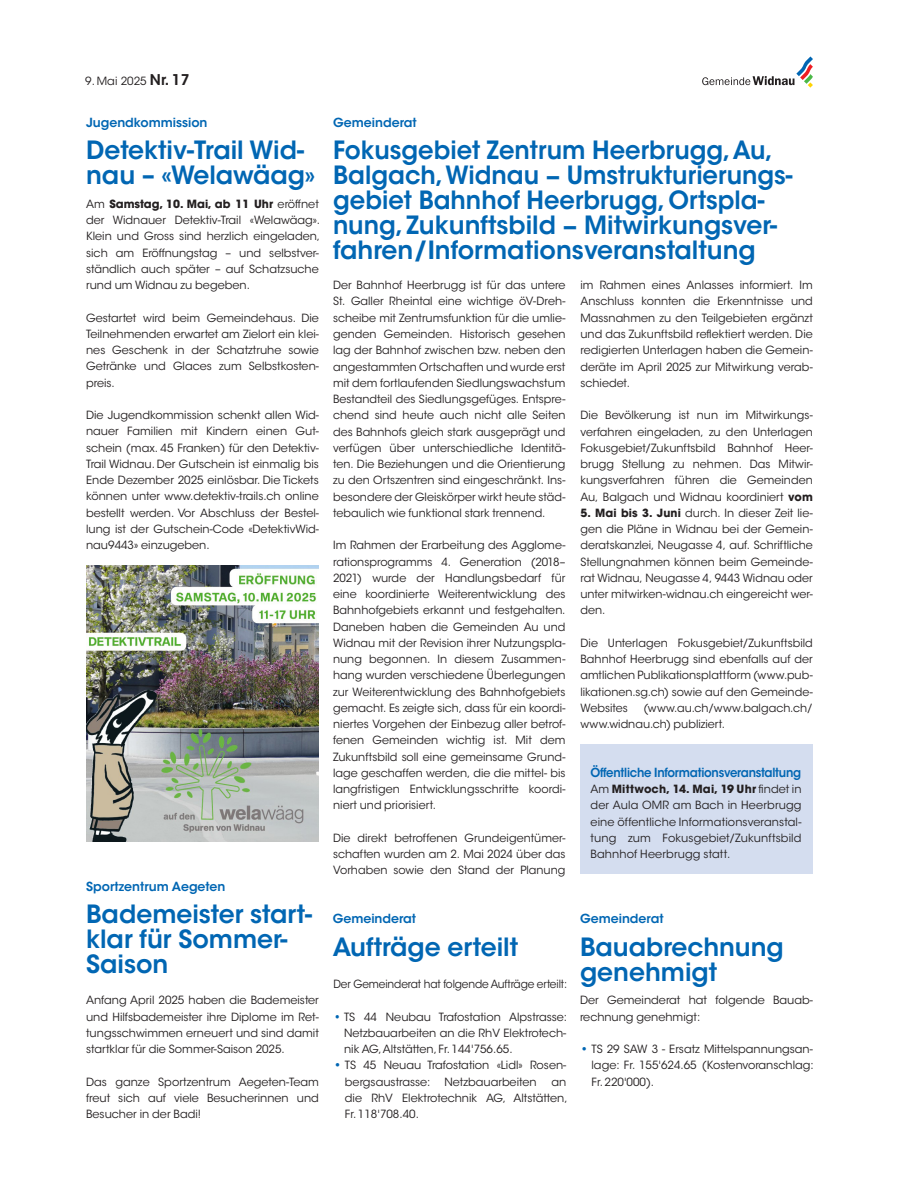
<style>
.page{position:relative;width:899px;height:1200px;background:#fff}
.page>*{position:absolute;margin:0;border:0;box-sizing:border-box;transform-origin:0 0}
.t1{font:600 25px/25px "ITC Avant Garde Std";color:#0166b3}
.t2{font:600 12.5px "ITC Avant Garde Std";color:#0166b3}
.t3{font:600 12.5px "ITC Avant Garde Std";letter-spacing:-.02em;color:#0166b3;scale:.93 1}
.t4{font:11.25px/16.2px "ITC Avant Garde Std";color:#231f20;text-align:justify}
.t5{font:11.25px "ITC Avant Garde Std";color:#231f20;scale:.94 1}
.s1{font-weight:600;font-size:14.75px}
.s2{font-weight:700}
.s3{font-weight:700;color:#0166b3}
</style>
<div class="page">
<svg style="left:702px;top:56px;width:111px;height:32px"></svg>
<div style="left:580px;top:744px;width:232px;height:130px;background:#d4ddef"></div>
<img style="left:86px;top:565px;width:233px;height:277px">
<p class="t4" style="left:85px;top:73px;width:106px">9. Mai 2025 <span class="s1">Nr. 17</span></p>
<p class="t2" style="left:86px;top:114px;width:123px">Jugendkommission</p>
<h1 class="t1" style="left:86px;top:138px;width:230px">Detektiv-Trail Wid&shy;nau – «Welawäag»</h1>
<p class="t4" style="left:86px;top:196px;width:235px">Am <span class="s2">Samstag, 10. Mai, ab 11 Uhr</span> eröffnet der Widnauer Detektiv-Trail «Welawäag».<br>Klein und Gross sind herzlich eingeladen, sich am Eröffnungstag – und selbstver&shy;ständlich auch später – auf Schatzsuche rund um Widnau zu begeben.</p>
<p class="t4" style="left:86px;top:310px;width:234px">Gestartet wird beim Gemeindehaus. Die Teilnehmenden erwartet am Zielort ein klei&shy;nes Geschenk in der Schatztruhe sowie Getränke und Glaces zum Selbstkosten&shy;preis.</p>
<p class="t4" style="left:86px;top:407px;width:234px">Die Jugendkommission schenkt allen Wid&shy;nauer Familien mit Kindern einen Gut&shy;schein (max. 45 Franken) für den Detektiv-Trail Widnau. Der Gutschein ist einmalig bis Ende Dezember 2025 einlösbar. Die Tickets können unter www.detektiv-trails.ch online bestellt werden. Vor Abschluss der Bestel&shy;lung ist der Gutschein-Code «DetektivWid&shy;nau9443» einzugeben.</p>
<p class="t2" style="left:86px;top:878px;width:141px">Sportzentrum Aegeten</p>
<h1 class="t1" style="left:86px;top:901px;width:227px">Bademeister start&shy;klar für Sommer-<br>Saison</h1>
<p class="t4" style="left:86px;top:992px;width:234px">Anfang April 2025 haben die Bademeister und Hilfsbademeister ihre Diplome im Ret&shy;tungsschwimmen erneuert und sind damit startklar für die Sommer-Saison 2025.</p>
<p class="t4" style="left:86px;top:1073px;width:234px">Das ganze Sportzentrum Aegeten-Team freut sich auf viele Besucherinnen und Besucher in der Badi!</p>
<p class="t2" style="left:333px;top:114px;width:85px">Gemeinderat</p>
<h1 class="t1" style="left:333px;top:138px;width:461px">Fokusgebiet Zentrum Heerbrugg, Au, Balgach, Widnau − Umstrukturierungs&shy;gebiet Bahnhof Heerbrugg, Ortspla&shy;nung, Zukunftsbild − Mitwirkungsver&shy;fahren/Informationsveranstaltung</h1>
<p class="t4" style="left:333px;top:277px;width:234px">Der Bahnhof Heerbrugg ist für das untere St. Galler Rheintal eine wichtige öV-Dreh&shy;scheibe mit Zentrumsfunktion für die umlie&shy;genden Gemeinden. Historisch gesehen lag der Bahnhof zwischen bzw. neben den angestammten Ortschaften und wurde erst mit dem fortlaufenden Siedlungswachstum Bestandteil des Siedlungsgefüges. Entspre&shy;chend sind heute auch nicht alle Seiten des Bahnhofs gleich stark ausgeprägt und verfügen über unterschiedliche Identitä&shy;ten. Die Beziehungen und die Orientierung zu den Ortszentren sind eingeschränkt. Ins&shy;besondere der Gleiskörper wirkt heute städ&shy;tebaulich wie funktional stark trennend.</p>
<p class="t4" style="left:333px;top:537px;width:234px">Im Rahmen der Erarbeitung des Agglome&shy;rationsprogramms 4. Generation (2018– 2021) wurde der Handlungsbedarf für eine koordinierte Weiterentwicklung des Bahnhofgebiets erkannt und festgehalten.<br>Daneben haben die Gemeinden Au und Widnau mit der Revision ihrer Nutzungspla&shy;nung begonnen. In diesem Zusammen&shy;hang wurden verschiedene Überlegungen zur Weiterentwicklung des Bahnhofgebiets gemacht. Es zeigte sich, dass für ein koordi&shy;niertes Vorgehen der Einbezug aller betrof&shy;fenen Gemeinden wichtig ist. Mit dem Zukunftsbild soll eine gemeinsame Grund&shy;lage geschaffen werden, die die mittel- bis langfristigen Entwicklungsschritte koordi&shy;niert und priorisiert.</p>
<p class="t4" style="left:333px;top:830px;width:234px">Die direkt betroffenen Grundeigentümer&shy;schaften wurden am 2. Mai 2024 über das Vorhaben sowie den Stand der Planung</p>
<p class="t4" style="left:580px;top:277px;width:234px">im Rahmen eines Anlasses informiert. Im Anschluss konnten die Erkenntnisse und Massnahmen zu den Teilgebieten ergänzt und das Zukunftsbild reflektiert werden. Die redigierten Unterlagen haben die Gemein&shy;deräte im April 2025 zur Mitwirkung verab&shy;schiedet.</p>
<p class="t4" style="left:580px;top:407px;width:234px">Die Bevölkerung ist nun im Mitwirkungs&shy;verfahren eingeladen, zu den Unterlagen Fokusgebiet/Zukunftsbild Bahnhof Heer&shy;brugg Stellung zu nehmen. Das Mitwir&shy;kungsverfahren führen die Gemeinden Au, Balgach und Widnau koordiniert <span class="s2">vom</span></p>
<p class="t4" style="left:580px;top:505px;width:234px"><span class="s2">5. Mai bis 3. Juni</span> durch. In dieser Zeit lie&shy;gen die Pläne in Widnau bei der Gemein&shy;deratskanzlei, Neugasse 4, auf. Schriftliche Stellungnahmen können beim Gemeinde&shy;rat Widnau, Neugasse 4, 9443 Widnau oder unter mitwirken-widnau.ch eingereicht wer&shy;den.</p>
<p class="t4" style="left:580px;top:635px;width:234px">Die Unterlagen Fokusgebiet/Zukunftsbild Bahnhof Heerbrugg sind ebenfalls auf der amtlichen Publikationsplattform (www.pub&shy;likationen.sg.ch) sowie auf den Gemeinde-Websites</p>
<p class="t4" style="left:580px;top:700px;width:234px;text-indent:63px">(www.au.ch/www.balgach.ch/ www.widnau.ch) publiziert.</p>
<p class="t3" style="left:590px;top:764px;width:228px">Öffentliche Informationsveranstaltung</p>
<p class="t4" style="left:590px;top:781px;width:212px">Am <span class="s2">Mittwoch, 14. Mai, 19 Uhr</span> findet in der Aula OMR am Bach in Heerbrugg eine öffentliche Informationsveranstal&shy;tung zum Fokusgebiet/Zukunftsbild Bahnhof Heerbrugg statt.</p>
<p class="t2" style="left:333px;top:910px;width:85px">Gemeinderat</p>
<h1 class="t1" style="left:333px;top:934px;width:187px">Aufträge erteilt</h1>
<p class="t5" style="left:333px;top:977px;width:250px">Der Gemeinderat hat folgende Aufträge erteilt:</p>
<p class="t4" style="left:344px;top:1008px;width:225px;text-indent:-11px"><span class="s3">•</span> TS 44 Neubau Trafostation Alpstrasse:<br>Netzbauarbeiten an die RhV Elektrotech&shy;nik AG, Altstätten, Fr. 144'756.65.</p>
<p class="t4" style="left:345px;top:1057px;width:223px;text-indent:-11px"><span class="s3">•</span> TS 45 Neuau Trafostation «Lidl» Rosen&shy;bergsaustrasse: Netzbauarbeiten</p>
<p class="t4" style="left:345px;top:1073px;width:224px;text-indent:206px">an die RhV Elektrotechnik AG, Altstätten, Fr. 118'708.40.</p>
<p class="t2" style="left:580px;top:910px;width:85px">Gemeinderat</p>
<h1 class="t1" style="left:580px;top:934px;width:205px">Bauabrechnung genehmigt</h1>
<p class="t4" style="left:580px;top:992px;width:234px">Der Gemeinderat hat folgende Bauab&shy;rechnung genehmigt:</p>
<p class="t4" style="left:591px;top:1041px;width:224px;text-indent:-11px"><span class="s3">•</span> TS 29 SAW 3 - Ersatz Mittelspannungsan&shy;lage: Fr. 155'624.65 (Kostenvoranschlag:<br>Fr. 220'000).</p>
</div>
